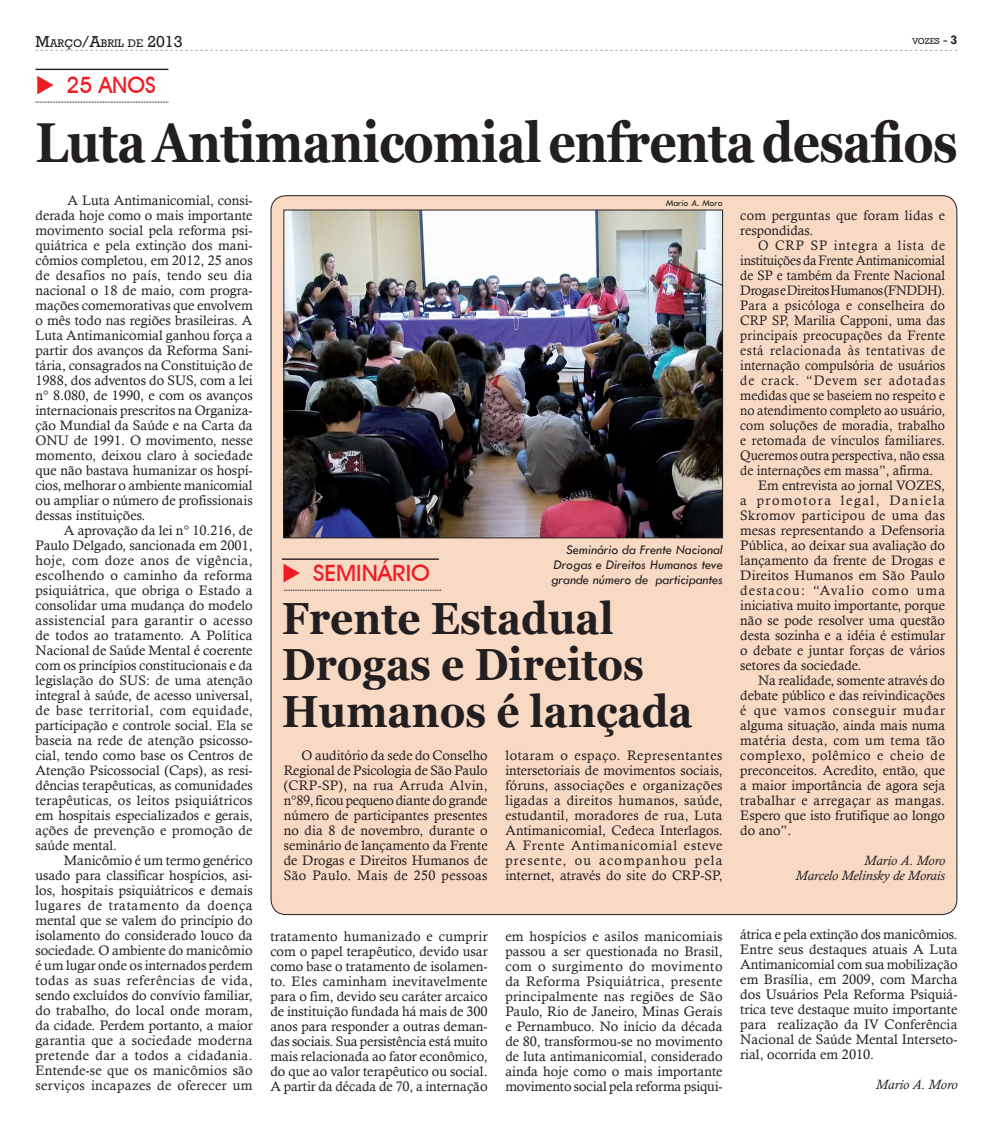
<style>
.page{position:relative;width:993px;height:1127px;background:#fff}
.page>*{position:absolute;margin:0;border:0;box-sizing:border-box;transform-origin:0 0}
.Body_Text{font:700 56.25px "Georgia";letter-spacing:-.015em;color:#231f20;scale:.85 1}
.Body_Text-2{font:700 45px/46.2px "Georgia";color:#231f20;scale:.9 1}
.Body_Text-3{font:500 22.5px "Avant Garde IT Cby BT";color:#ee1d23;scale:1.06 1}
.Body_Text-4{font:500 22.5px "Avant Garde IT Cby BT";color:#ee1d23}
.Body_Text-5{font:13.75px/15px "Calisto";color:#231f20;text-align:justify}
.corridonormal{font:13.75px/15px "Calisto";color:#231f20;text-align:justify}
.corridonormal-2{font:13.75px/15px "Calisto";color:#231f20;text-align:justify;scale:.96 1}
.t1{font:italic 13.75px/15px "Tw Cen";color:#231f20;text-align:justify}
.corridonormal-3{font:italic 13.75px "Calisto";color:#231f20}
.Body_Text-6{font:italic 13.75px "Calisto";color:#231f20}
.t2{font:11.38px "Rockwell";color:#231f20}
.Body_Text-7{font:italic 10px "Tw Cen";color:#231f20}
.t3{font:8.75px "Rockwell";color:#231f20}
.s1{font-size:16.25px}
.s2{font-size:12.5px}
.s3{font-weight:700;font-size:12.5px}
</style>
<div class="page">
<div style="left:271px;top:196px;width:685px;height:718px;background:#f7d9c4;border-radius:15px"></div>
<svg style="left:35px;top:50px;width:922px;height:1px"></svg>
<hr style="left:35px;top:69px;width:133px;height:1px;background:#231f20">
<svg style="left:35px;top:102px;width:133px;height:1px"></svg>
<hr style="left:282px;top:558px;width:157px;height:2px;background:#231f20">
<svg style="left:284px;top:590px;width:157px;height:1px"></svg>
<img style="left:285px;top:212px;width:435px;height:324px">
<div style="left:283px;top:210px;width:439px;height:328px;border:1px solid #231f20"></div>
<p class="t2" style="left:35px;top:36px;width:149px"><span class="s1">M</span>ARÇO<span class="s1">/A</span>BRIL DE <span class="s1">2013</span></p>
<p class="t3" style="left:911px;top:36px;width:47px">VOZES <span class="s2">-</span> <span class="s3">3</span></p>
<p class="Body_Text-4" style="left:35px;top:71px;width:122px">◆ 25 ANOS</p>
<p class="Body_Text" style="left:35px;top:111px;width:1085px">Luta Antimanicomial enfrenta desafios</p>
<p class="Body_Text-5" style="left:35px;top:192px;width:219px;text-indent:32px">A Luta Antimanicomial, consi&shy;derada hoje como o mais importante movimento social pela reforma psi&shy;quiátrica e pela extinção dos mani&shy;cômios completou, em 2012, 25 anos de desafios no país, tendo seu dia nacional o 18 de maio, com progra&shy;mações comemorativas que envolvem o mês todo nas regiões brasileiras. A Luta Antimanicomial ganhou força a partir dos avanços da Reforma Sani&shy;tária, consagrados na Constituição de 1988, dos adventos do SUS, com a lei n° 8.080, de 1990, e com os avanços internacionais prescritos na Organiza&shy;ção Mundial da Saúde e na Carta da ONU de 1991. O movimento, nesse momento, deixou claro à sociedade que não bastava humanizar os hospí&shy;cios, melhorar o ambiente manicomial ou ampliar o número de profissionais dessas instituições.</p>
<p class="Body_Text-5" style="left:35px;top:522px;width:219px;text-indent:28px">A aprovação da lei n° 10.216, de Paulo Delgado, sancionada em 2001, hoje, com doze anos de vigência, escolhendo o caminho da reforma psiquiátrica, que obriga o Estado a consolidar uma mudança do modelo assistencial para garantir o acesso de todos ao tratamento. A Política Nacional de Saúde Mental é coerente com os princípios constitucionais e da legislação do SUS: de uma atenção integral à saúde, de acesso universal, de base territorial, com equidade, participação e controle social. Ela se baseia na rede de atenção psicosso&shy;cial, tendo como base os Centros de Atenção Psicossocial (Caps), as resi&shy;dências terapêuticas, as comunidades terapêuticas, os leitos psiquiátricos em hospitais especializados e gerais, ações de prevenção e promoção de saúde mental.</p>
<p class="Body_Text-5" style="left:35px;top:852px;width:219px;text-indent:28px">Manicômio é um termo genérico usado para classificar hospícios, asi&shy;los, hospitais psiquiátricos e demais lugares de tratamento da doença mental que se valem do princípio do isolamento do considerado louco da sociedade. O ambiente do manicômio é um lugar onde os internados perdem todas as suas referências de vida, sendo excluídos do convívio familiar, do trabalho, do local onde moram, da cidade. Perdem portanto, a maior garantia que a sociedade moderna pretende dar a todos a cidadania.<br>Entende-se que os manicômios são serviços incapazes de oferecer um</p>
<p class="Body_Text-7" style="left:665px;top:197px;width:58px">Mario A. Moro</p>
<p class="t1" style="left:551px;top:542px;width:173px;text-indent:15px">Seminário da Frente Nacional Drogas e Direitos Humanos teve grande número de participantes</p>
<p class="Body_Text-2" style="left:282px;top:595px;width:403px">Frente Estadual<br>Drogas e Direitos</p>
<p class="Body_Text-2" style="left:282px;top:688px;width:458px">Humanos é lançada</p>
<p class="Body_Text-3" style="left:282px;top:559px;width:141px">◆ SEMINÁRIO</p>
<p class="corridonormal" style="left:284px;top:747px;width:205px;text-indent:18px">O auditório da sede do Conselho Regional de Psicologia de São Paulo (CRP-SP), na rua Arruda Alvin, n°89, ficou pequeno diante do grande número de participantes presentes no dia 8 de novembro, durante o seminário de lançamento da Frente de Drogas e Direitos Humanos de São Paulo. Mais de 250 pessoas</p>
<p class="corridonormal" style="left:505px;top:747px;width:219px">lotaram o espaço. Representantes intersetoriais de movimentos sociais, fóruns, associações e organizações ligadas a direitos humanos, saúde, estudantil, moradores de rua, Luta Antimanicomial, Cedeca Interlagos.<br>A Frente Antimanicomial esteve presente, ou acompanhou pela internet, através do site do CRP-SP,</p>
<p class="corridonormal" style="left:740px;top:207px;width:206px">com perguntas que foram lidas e respondidas.</p>
<p class="corridonormal-2" style="left:740px;top:237px;width:215px;text-indent:18px">O CRP SP integra a lista de instituições da Frente Antimanicomial de SP e também da Frente Nacional Drogas e Direitos Humanos (FNDDH).<br>Para a psicóloga e conselheira do CRP SP, Marilia Capponi, uma das principais preocupações da Frente está relacionada às tentativas de internação compulsória de usuários de crack. “Devem ser adotadas medidas que se baseiem no respeito e no atendimento completo ao usuário, com soluções de moradia, trabalho e retomada de vínculos familiares.<br>Queremos outra perspectiva, não essa de internações em massa”, afirma.</p>
<p class="corridonormal" style="left:740px;top:477px;width:206px;text-indent:18px">Em entrevista ao jornal VOZES, a promotora legal, Daniela Skromov participou de uma das mesas representando a Defensoria Pública, ao deixar sua avaliação do lançamento da frente de Drogas e Direitos Humanos em São Paulo destacou: “Avalio como uma iniciativa muito importante, porque não se pode resolver uma questão desta sozinha e a idéia é estimular o debate e juntar forças de vários setores da sociedade.</p>
<p class="corridonormal" style="left:740px;top:672px;width:206px;text-indent:18px">Na realidade, somente através do debate público e das reivindicações é que vamos conseguir mudar alguma situação, ainda mais numa matéria desta, com um tema tão complexo, polêmico e cheio de preconceitos. Acredito, então, que a maior importância de agora seja trabalhar e arregaçar as mangas.<br>Espero que isto frutifique ao longo do ano”.</p>
<p class="corridonormal-3" style="left:864px;top:852px;width:82px">Mario A. Moro</p>
<p class="corridonormal-3" style="left:795px;top:867px;width:151px">Marcelo Melinsky de Morais</p>
<p class="Body_Text-5" style="left:270px;top:928px;width:219px">tratamento humanizado e cumprir com o papel terapêutico, devido usar como base o tratamento de isolamen&shy;to. Eles caminham inevitavelmente para o fim, devido seu caráter arcaico de instituição fundada há mais de 300 anos para responder a outras deman&shy;das sociais. Sua persistência está muito mais relacionada ao fator econômico, do que ao valor terapêutico ou social.<br>A partir da década de 70, a internação</p>
<p class="Body_Text-5" style="left:505px;top:928px;width:219px">em hospícios e asilos manicomiais passou a ser questionada no Brasil, com o surgimento do movimento da Reforma Psiquiátrica, presente principalmente nas regiões de São Paulo, Rio de Janeiro, Minas Gerais e Pernambuco. No início da década de 80, transformou-se no movimento de luta antimanicomial, considerado ainda hoje como o mais importante movimento social pela reforma psiqui-</p>
<p class="Body_Text-5" style="left:740px;top:927px;width:219px">átrica e pela extinção dos manicômios.<br>Entre seus destaques atuais A Luta Antimanicomial com sua mobilização em Brasília, em 2009, com Marcha dos Usuários Pela Reforma Psiquiá&shy;trica teve destaque muito importante para realização da IV Conferência Nacional de Saúde Mental Interseto&shy;rial, ocorrida em 2010.</p>
<p class="Body_Text-6" style="left:875px;top:1076px;width:83px">Mario A. Moro</p>
</div>
